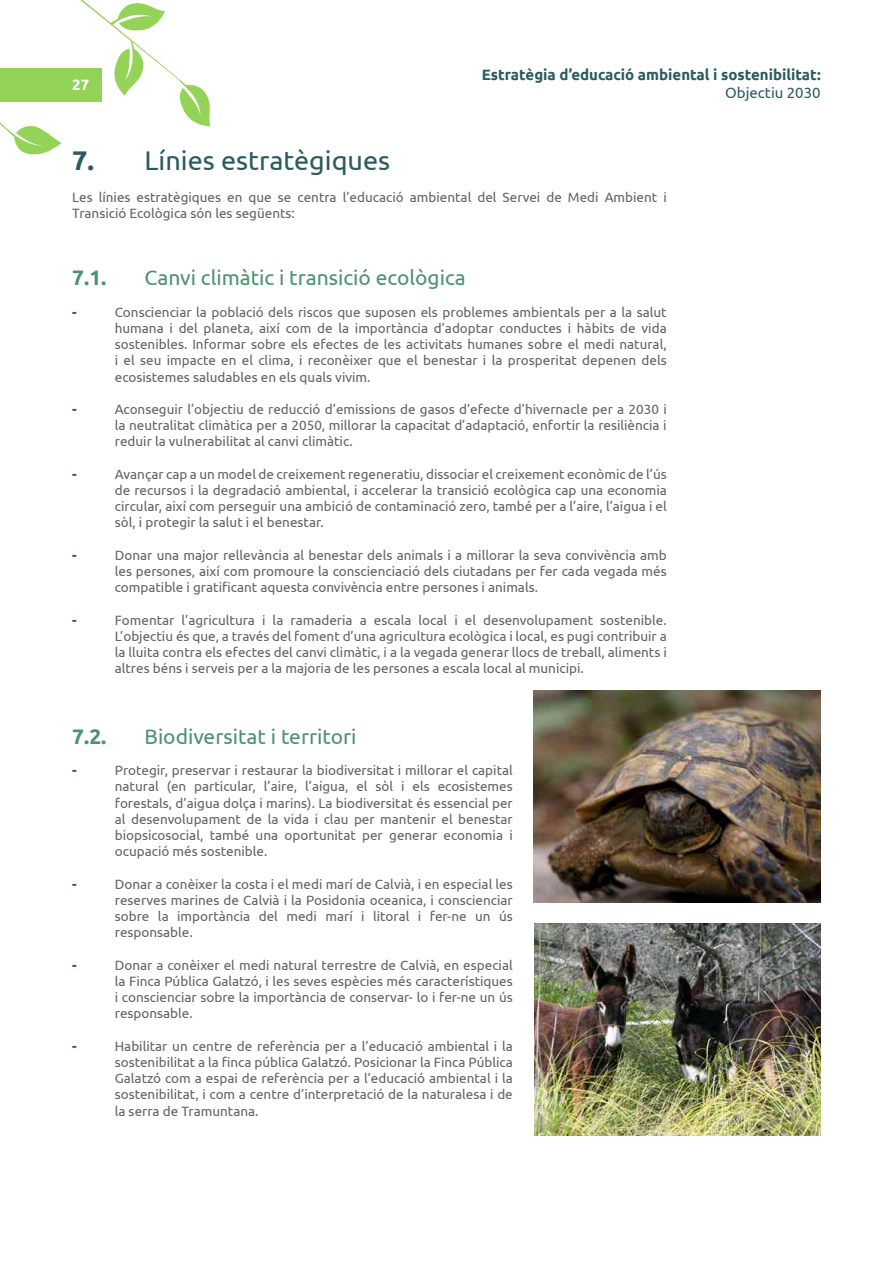
<style>
.page{position:relative;width:893px;height:1263px;background:#fff}
.page>*{position:absolute;margin:0;border:0;box-sizing:border-box;transform-origin:0 0}
.t1{font:27px "Ubuntu";color:#295c5e}
.t2{font:21px "Ubuntu";color:#4d926f}
.t3{font:700 21px "Ubuntu";color:#4d926f}
.t4{font:700 15px "Ubuntu";color:#295c5e}
.t5{font:15px "Ubuntu";color:#295c5e}
.t6{font:700 15px "Ubuntu";color:#fff}
.t7{font:13.5px/16.2px "Ubuntu";color:#636363;text-align:justify}
.t8{font:700 13.5px "Ubuntu";color:#295c5e}
.s1{font-weight:700}
</style>
<div class="page">
<div style="left:0;top:68px;width:101px;height:33px;background:#93d358"></div>
<svg style="left:73px;top:0;width:137px;height:127px"></svg>
<svg style="left:0;top:101px;width:62px;height:54px"></svg>
<img style="left:534px;top:924px;width:287px;height:211px">
<img style="left:534px;top:690px;width:286px;height:212px">
<p class="t6" style="left:72px;top:76px;width:19px">27</p>
<p class="t4" style="left:482px;top:65px;width:340px">Estratègia d’educació ambiental i sostenibilitat:</p>
<p class="t5" style="left:725px;top:83px;width:97px">Objectiu 2030</p>
<h1 class="t1" style="left:72px;top:144px;width:319px"><span class="s1">7.</span> Línies estratègiques</h1>
<p class="t7" style="left:72px;top:188px;width:596px">Les línies estratègiques en que se centra l’educació ambiental del Servei de Medi Ambient i<br>Transició Ecològica són les següents:</p>
<h2 class="t3" style="left:72px;top:265px;width:36px">7.1.</h2>
<h2 class="t2" style="left:144px;top:265px;width:323px">Canvi climàtic i transició ecològica</h2>
<p class="t7" style="left:115px;top:303px;width:553px">Conscienciar la població dels riscos que suposen els problemes ambientals per a la salut humana i del planeta, així com de la importància d’adoptar conductes i hàbits de vida sostenibles. Informar sobre els efectes de les activitats humanes sobre el medi natural, i el seu impacte en el clima, i reconèixer que el benestar i la prosperitat depenen dels ecosistemes saludables en els quals vivim.</p>
<p class="t7" style="left:115px;top:401px;width:553px">Aconseguir l’objectiu de reducció d’emissions de gasos d’efecte d’hivernacle per a 2030 i la neutralitat climàtica per a 2050, millorar la capacitat d’adaptació, enfortir la resiliència i reduir la vulnerabilitat al canvi climàtic.</p>
<p class="t7" style="left:115px;top:465px;width:553px">Avançar cap a un model de creixement regeneratiu, dissociar el creixement econòmic de l’ús de recursos i la degradació ambiental, i accelerar la transició ecològica cap una economia circular, així com perseguir una ambició de contaminació zero, també per a l’aire, l’aigua i el sòl, i protegir la salut i el benestar.</p>
<p class="t7" style="left:115px;top:546px;width:553px">Donar una major rellevància al benestar dels animals i a millorar la seva convivència amb les persones, així com promoure la conscienciació dels ciutadans per fer cada vegada més compatible i gratificant aquesta convivència entre persones i animals.</p>
<p class="t7" style="left:115px;top:611px;width:553px">Fomentar l’agricultura i la ramaderia a escala local i el desenvolupament sostenible.<br>L’objectiu és que, a través del foment d’una agricultura ecològica i local, es pugi contribuir a la lluita contra els efectes del canvi climàtic, i a la vegada generar llocs de treball, aliments i altres béns i serveis per a la majoria de les persones a escala local al municipi.</p>
<p class="t8" style="left:72px;top:304px;width:6px">-</p>
<p class="t8" style="left:72px;top:401px;width:6px">-</p>
<p class="t8" style="left:72px;top:466px;width:6px">-</p>
<p class="t8" style="left:72px;top:547px;width:6px">-</p>
<p class="t8" style="left:72px;top:612px;width:6px">-</p>
<h2 class="t3" style="left:72px;top:723px;width:36px">7.2.</h2>
<h2 class="t2" style="left:144px;top:723px;width:213px">Biodiversitat i territori</h2>
<p class="t7" style="left:115px;top:762px;width:400px">Protegir, preservar i restaurar la biodiversitat i millorar el capital natural (en particular, l’aire, l’aigua, el sòl i els ecosistemes forestals, d’aigua dolça i marins). La biodiversitat és essencial per al desenvolupament de la vida i clau per mantenir el benestar biopsicosocial, també una oportunitat per generar economia i ocupació més sostenible.</p>
<p class="t7" style="left:115px;top:875px;width:400px">Donar a conèixer la costa i el medi marí de Calvià, i en especial les reserves marines de Calvià i la Posidonia oceanica, i conscienciar sobre la importància del medi marí i litoral i fer-ne un ús responsable.</p>
<p class="t7" style="left:115px;top:956px;width:400px">Donar a conèixer el medi natural terrestre de Calvià, en especial la Finca Pública Galatzó, i les seves espècies més característiques i conscienciar sobre la importància de conservar- lo i fer-ne un ús responsable.</p>
<p class="t7" style="left:115px;top:1037px;width:400px">Habilitar un centre de referència per a l’educació ambiental i la sostenibilitat a la finca pública Galatzó. Posicionar la Finca Pública Galatzó com a espai de referència per a l’educació ambiental i la sostenibilitat, i com a centre d’interpretació de la naturalesa i de la serra de Tramuntana.</p>
<p class="t8" style="left:72px;top:762px;width:6px">-</p>
<p class="t8" style="left:72px;top:876px;width:6px">-</p>
<p class="t8" style="left:72px;top:957px;width:6px">-</p>
<p class="t8" style="left:72px;top:1038px;width:6px">-</p>
</div>
